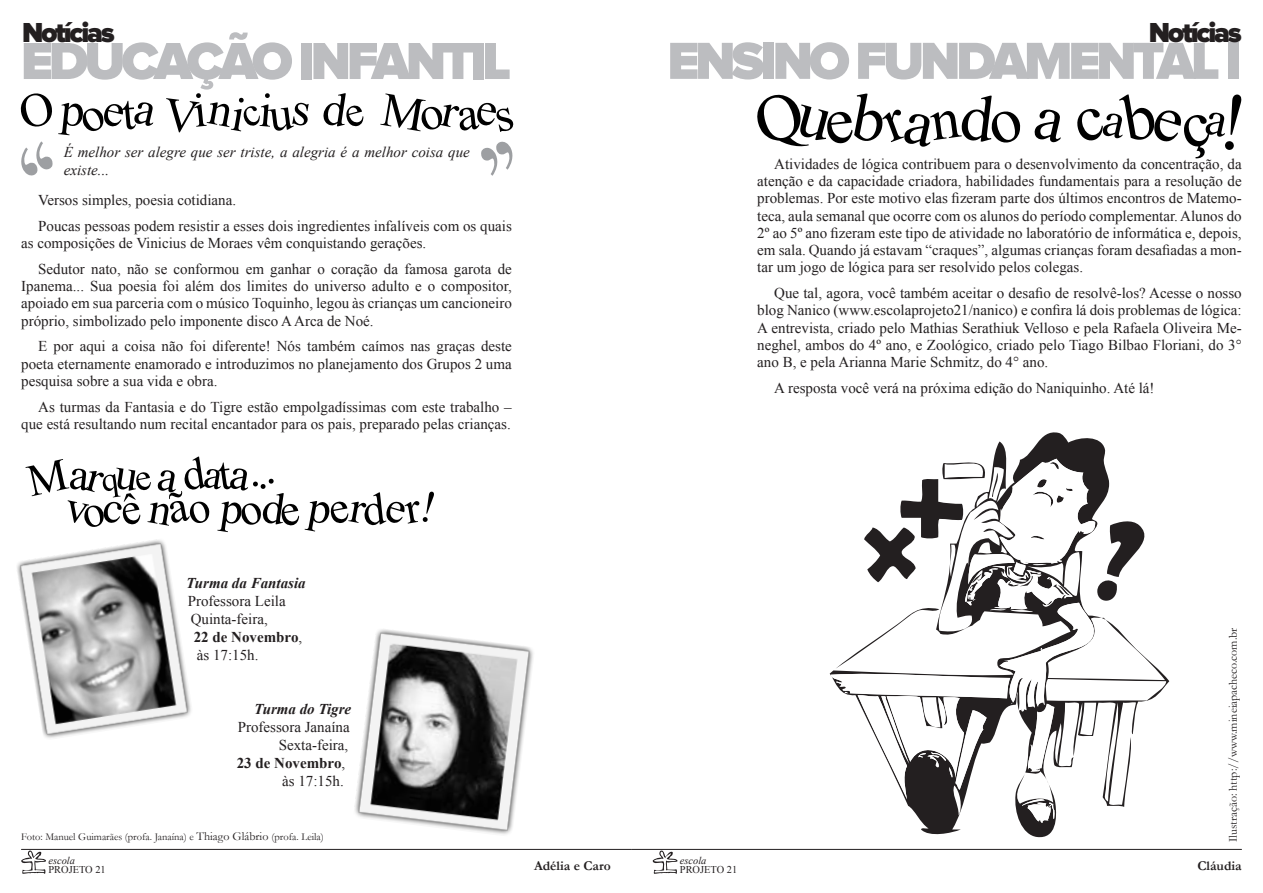
<style>
.page{position:relative;width:1263px;height:893px;background:#fff}
.page>*{position:absolute;margin:0;border:0;box-sizing:border-box;transform-origin:0 0}
.t1{font:900 54px "Proxima Nova";letter-spacing:-.08em;color:#bcbdc0}
.t2{font:900 28.5px "Proxima Nova";letter-spacing:-.08em;color:#231f20}
.t3{font:15px/17.2px "Times New Roman";color:#231f20;text-align:justify}
.t4{font:italic 15px/18px "Times New Roman";color:#231f20}
.t5{font:italic 700 15px "Times New Roman";color:#231f20}
.t6{font:700 15px "Times New Roman";color:#231f20}
.t7{font:700 13.5px "Garamond";color:#231f20}
.t8{font:12px "Garamond";color:#231f20}
.t9{font:10.5px "Garamond";color:#231f20}
.t10{font:10.35px "Times New Roman";color:#231f20}
.t11{font:italic 10.35px "Times New Roman";color:#231f20}
.s1{font-weight:400}
.s2{font-size:12px}
</style>
<div class="page">
<svg style="left:21px;top:851px;width:25px;height:23px"></svg>
<svg style="left:653px;top:851px;width:24px;height:23px"></svg>
<hr style="left:21px;top:849px;width:610px;height:1px;background:#231f20">
<hr style="left:632px;top:849px;width:609px;height:1px;background:#231f20">
<svg style="left:757px;top:94px;width:263px;height:53px"></svg>
<svg style="left:1034px;top:109px;width:27px;height:34px"></svg>
<svg style="left:1077px;top:94px;width:164px;height:64px"></svg>
<img style="left:17px;top:539px;width:174px;height:199px">
<img style="left:354px;top:629px;width:179px;height:206px">
<svg style="left:21px;top:141px;width:32px;height:35px"></svg>
<svg style="left:481px;top:141px;width:32px;height:35px"></svg>
<svg style="left:26px;top:457px;width:273px;height:75px"></svg>
<svg style="left:305px;top:492px;width:129px;height:39px"></svg>
<svg style="left:830px;top:432px;width:339px;height:252px"></svg>
<svg style="left:831px;top:454px;width:336px;height:384px"></svg>
<svg style="left:20px;top:93px;width:133px;height:42px"></svg>
<svg style="left:166px;top:93px;width:143px;height:39px"></svg>
<svg style="left:323px;top:93px;width:40px;height:33px"></svg>
<svg style="left:380px;top:93px;width:133px;height:39px"></svg>
<h2 class="t2" style="left:22px;top:20px;width:94px">Notícias</h2>
<h2 class="t2" style="left:1149px;top:20px;width:94px">Notícias</h2>
<h1 class="t1" style="left:21px;top:36px;width:492px">EDUCAÇÃO INFANTIL</h1>
<h1 class="t1" style="left:667px;top:36px;width:576px">ENSINO FUNDAMENTAL I</h1>
<p class="t4" style="left:64px;top:143px;width:408px">É melhor ser alegre que ser triste, a alegria é a melhor coisa que existe...</p>
<p class="t3" style="left:38px;top:187px;width:475px;line-height:25.8px">Versos simples, poesia cotidiana.<br>Poucas pessoas podem resistir a esses dois ingredientes infalíveis com os quais</p>
<p class="t3" style="left:38px;top:230px;width:475px;line-height:25.8px;text-indent:-17px">as composições de Vinicius de Moraes vêm conquistando gerações.<br>Sedutor nato, não se conformou em ganhar o coração da famosa garota de</p>
<p class="t3" style="left:21px;top:277px;width:492px">Ipanema... Sua poesia foi além dos limites do universo adulto e o compositor, apoiado em sua parceria com o músico Toquinho, legou às crianças um cancioneiro próprio, simbolizado pelo imponente disco A Arca de Noé.</p>
<p class="t3" style="left:21px;top:337px;width:492px;text-indent:17px">E por aqui a coisa não foi diferente! Nós também caímos nas graças deste poeta eternamente enamorado e introduzimos no planejamento dos Grupos 2 uma pesquisa sobre a sua vida e obra.</p>
<p class="t3" style="left:21px;top:398px;width:492px;text-align:right">As turmas da Fantasia e do Tigre estão empolgadíssimas com este trabalho – que está resultando num recital encantador para os pais, preparado pelas crianças.</p>
<p class="t3" style="left:757px;top:155px;width:486px;text-indent:17px">Atividades de lógica contribuem para o desenvolvimento da concentração, da atenção e da capacidade criadora, habilidades fundamentais para a resolução de problemas. Por este motivo elas fizeram parte dos últimos encontros de Matemo&shy;teca, aula semanal que ocorre com os alunos do período complementar. Alunos do 2º ao 5º ano fizeram este tipo de atividade no laboratório de informática e, depois, em sala. Quando já estavam “craques”, algumas crianças foram desafiadas a mon&shy;tar um jogo de lógica para ser resolvido pelos colegas.</p>
<p class="t3" style="left:757px;top:284px;width:486px;text-indent:17px">Que tal, agora, você também aceitar o desafio de resolvê-los? Acesse o nosso blog Nanico (www.escolaprojeto21/nanico) e confira lá dois problemas de lógica:<br>A entrevista, criado pelo Mathias Serathiuk Velloso e pela Rafaela Oliveira Me&shy;neghel, ambos do 4º ano, e Zoológico, criado pelo Tiago Bilbao Floriani, do 3° ano B, e pela Arianna Marie Schmitz, do 4° ano.</p>
<p class="t3" style="left:774px;top:379px;width:382px">A resposta você verá na próxima edição do Naniquinho. Até lá!</p>
<p class="t5" style="left:186px;top:573px;width:121px">Turma da Fantasia</p>
<p class="t3" style="left:188px;top:593px;width:99px">Professora Leila</p>
<p class="t3" style="left:191px;top:611px;width:79px">Quinta-feira,</p>
<p class="t6" style="left:194px;top:627px;width:110px">22 de Novembro<span class="s1">,</span></p>
<p class="t3" style="left:197px;top:647px;width:63px">às 17:15h.</p>
<p class="t5" style="left:254px;top:699px;width:99px">Turma do Tigre</p>
<p class="t3" style="left:238px;top:719px;width:114px">Professora Janaína</p>
<p class="t3" style="left:279px;top:737px;width:71px">Sexta-feira,</p>
<p class="t6" style="left:237px;top:753px;width:110px">23 de Novembro<span class="s1">,</span></p>
<p class="t3" style="left:282px;top:773px;width:63px">às 17:15h.</p>
<p class="t9" style="left:21px;top:830px;width:304px">Foto: Manuel Guimarães (profa. Janaína) e <span class="s2">Thiago Glábrio</span> (profa. Leila)</p>
<p class="t11" style="left:48px;top:853px;width:28px">escola</p>
<p class="t10" style="left:48px;top:863px;width:59px">PROJETO 21</p>
<p class="t11" style="left:680px;top:853px;width:28px">escola</p>
<p class="t7" style="left:534px;top:858px;width:78px">Adélia e Caro</p>
<p class="t10" style="left:680px;top:863px;width:59px">PROJETO 21</p>
<p class="t8" style="left:1226px;top:842px;width:216px;rotate:-90deg">Ilustração: http://www.mineiapacheco.com.br</p>
<p class="t7" style="left:1197px;top:858px;width:46px">Cláudia</p>
</div>
